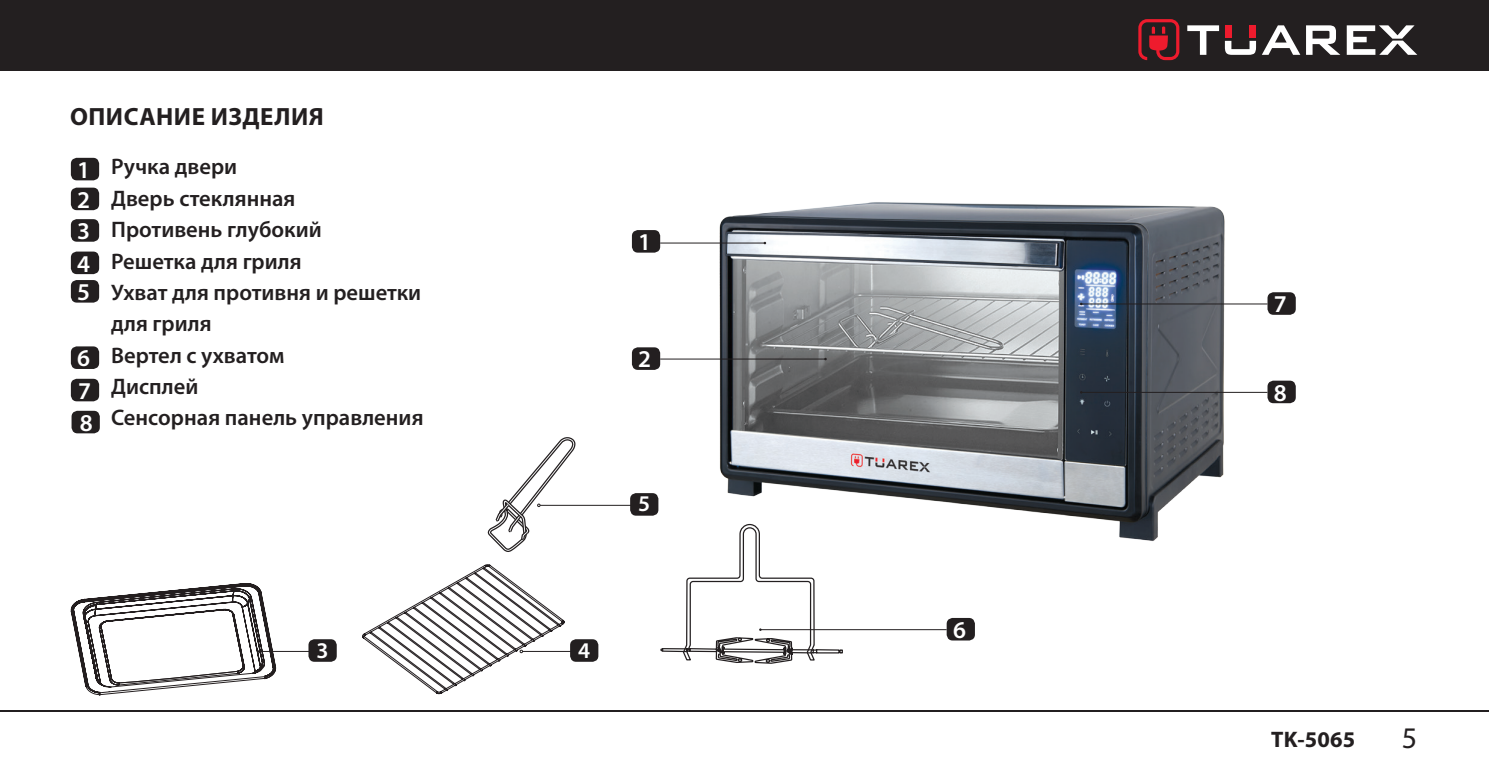
<style>
.page{position:relative;width:1489px;height:780px;background:#fff}
.page>*{position:absolute;margin:0;border:0;box-sizing:border-box;transform-origin:0 0}
.t1{font:30px "Myriad Pro";color:#231f20}
.t2{font:700 25px "Myriad Pro";letter-spacing:.02em;color:#231f20}
.t3{font:600 24.25px/29.8px "Myriad Pro";color:#fff}
.t4{font:600 22.5px/31.2px "Myriad Pro";color:#231f20}
.t5{font:700 22.5px "Myriad Pro";letter-spacing:.01em;color:#231f20}
.t6{font:600 22.5px "Myriad Pro";color:#fff}
</style>
<div class="page">
<div style="left:0;top:0;width:1488px;height:71px;background:#231f20"></div>
<hr style="left:0;top:710px;width:1488px;height:1px;background:#231f20">
<svg style="left:1187px;top:25px;width:31px;height:30px"></svg>
<svg style="left:1262px;top:25px;width:78px;height:30px"></svg>
<div style="left:1249px;top:25px;width:6px;height:13px;background:#ee1b2d"></div>
<div style="left:1224px;top:25px;width:7px;height:13px;background:#ee1b2d"></div>
<svg style="left:1224px;top:41px;width:31px;height:14px"></svg>
<svg style="left:1346px;top:25px;width:71px;height:30px"></svg>
<svg style="left:1138px;top:19px;width:41px;height:41px"></svg>
<div style="left:71px;top:158px;width:28px;height:22px;background:#231f20;border-radius:6px"></div>
<div style="left:71px;top:188px;width:28px;height:22px;background:#231f20;border-radius:6px"></div>
<div style="left:72px;top:411px;width:28px;height:22px;background:#231f20;border-radius:6px"></div>
<div style="left:71px;top:219px;width:28px;height:23px;background:#231f20;border-radius:6px"></div>
<div style="left:71px;top:251px;width:28px;height:23px;background:#231f20;border-radius:6px"></div>
<div style="left:71px;top:280px;width:28px;height:22px;background:#231f20;border-radius:6px"></div>
<div style="left:71px;top:346px;width:28px;height:23px;background:#231f20;border-radius:6px"></div>
<div style="left:71px;top:379px;width:28px;height:22px;background:#231f20;border-radius:6px"></div>
<div style="left:632px;top:347px;width:28px;height:23px;background:#231f20;border-radius:6px"></div>
<div style="left:946px;top:618px;width:28px;height:22px;background:#231f20;border-radius:6px"></div>
<div style="left:1267px;top:292px;width:28px;height:23px;background:#231f20;border-radius:6px"></div>
<div style="left:1267px;top:380px;width:28px;height:23px;background:#231f20;border-radius:6px"></div>
<div style="left:308px;top:639px;width:29px;height:22px;background:#231f20;border-radius:6px"></div>
<div style="left:570px;top:639px;width:28px;height:22px;background:#231f20;border-radius:6px"></div>
<hr style="left:261px;top:651px;width:50px;height:1px;background:#231f20">
<hr style="left:522px;top:651px;width:51px;height:1px;background:#231f20">
<svg style="left:362px;top:564px;width:202px;height:130px"></svg>
<svg style="left:71px;top:583px;width:205px;height:113px"></svg>
<div style="left:632px;top:230px;width:28px;height:22px;background:#231f20;border-radius:6px"></div>
<div style="left:630px;top:493px;width:28px;height:22px;background:#231f20;border-radius:6px"></div>
<hr style="left:540px;top:505px;width:93px;height:1px;background:#231f20">
<svg style="left:488px;top:437px;width:87px;height:115px"></svg>
<img style="left:678px;top:202px;width:586px;height:339px">
<hr style="left:660px;top:242px;width:105px;height:1px;background:#231f20">
<hr style="left:760px;top:629px;width:186px;height:1px;background:#231f20">
<hr style="left:1081px;top:303px;width:186px;height:1px;background:#231f20">
<hr style="left:1081px;top:392px;width:186px;height:1px;background:#231f20">
<hr style="left:660px;top:358px;width:165px;height:1px;background:#231f20">
<svg style="left:682px;top:202px;width:134px;height:418px"></svg>
<svg style="left:660px;top:620px;width:183px;height:44px"></svg>
<p class="t2" style="left:70px;top:100px;width:54px">Описани</p>
<p class="t2" style="left:192px;top:100px;width:133px">е изделия</p>
<p class="t4" style="left:111px;top:151px;width:314px">Ручка двери<br>Дверь стеклянная<br>Противень глубокий<br>Решетка для гриля<br>Ухват для противня и решетки для гриля<br>Вертел с ухватом<br>Дисплей<br>Сенсорная панель управления</p>
<p class="t3" style="left:77px;top:154px;width:14px">1<br>2</p>
<p class="t3" style="left:77px;top:214px;width:14px;line-height:32.5px">3<br>4</p>
<p class="t3" style="left:77px;top:276px;width:14px">5</p>
<p class="t3" style="left:638px;top:226px;width:14px">1</p>
<p class="t3" style="left:77px;top:341px;width:15px;line-height:32.2px">6<br>7</p>
<p class="t3" style="left:638px;top:343px;width:14px">2</p>
<p class="t3" style="left:80px;top:407px;width:14px">8</p>
<p class="t6" style="left:638px;top:489px;width:14px">5</p>
<p class="t6" style="left:316px;top:635px;width:14px">3</p>
<p class="t6" style="left:578px;top:635px;width:14px">4</p>
<p class="t3" style="left:953px;top:614px;width:14px">6</p>
<p class="t3" style="left:1273px;top:288px;width:14px">7</p>
<p class="t3" style="left:1273px;top:377px;width:14px">8</p>
<p class="t5" style="left:1271px;top:724px;width:86px">TK-5065</p>
<h1 class="t1" style="left:1401px;top:719px;width:17px">5</h1>
</div>
